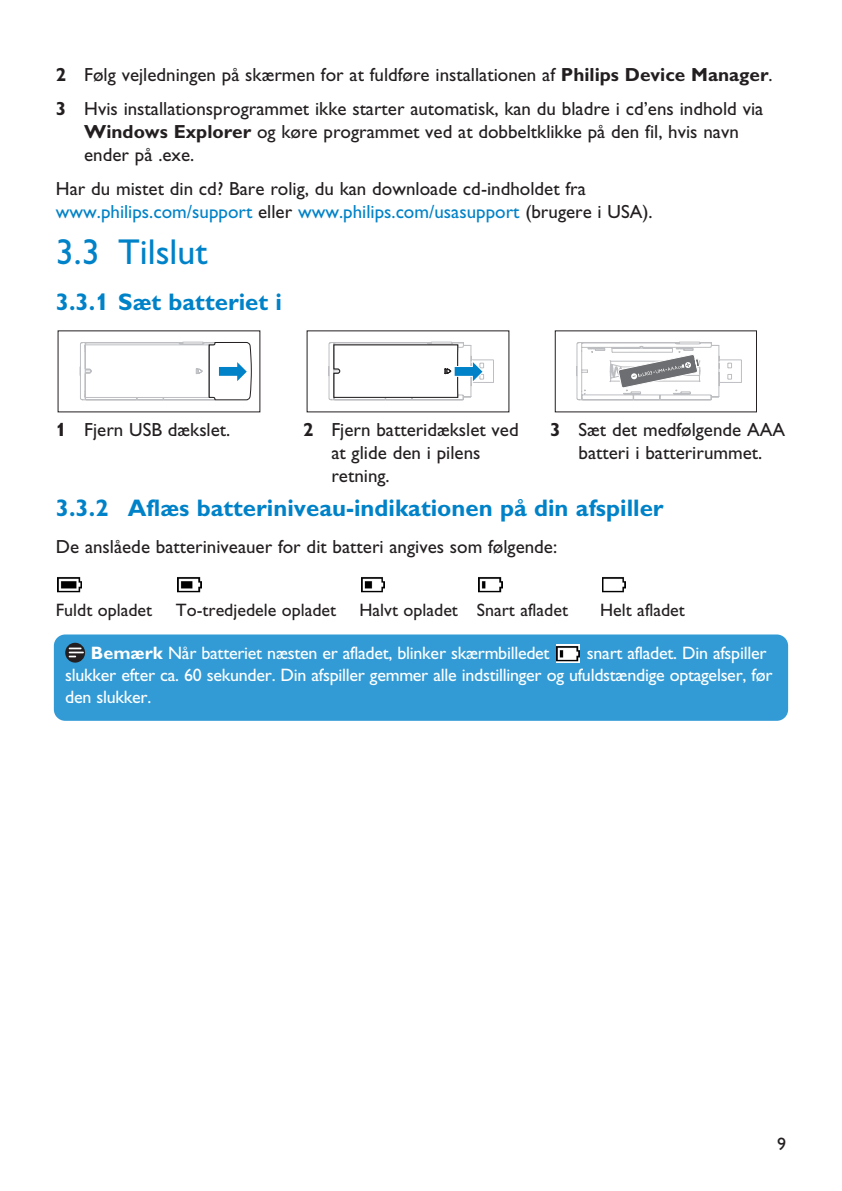
<style>
.page{position:relative;width:842px;height:1191px;background:#fff}
.page>*{position:absolute;margin:0;border:0;box-sizing:border-box;transform-origin:0 0}
.t1{font:36px "Gill Alt One";color:#0082c8}
.t2{font:700 24px "Gill Alt One";color:#0082c8}
.t3{font:19px/22.8px "Gill Alt One";color:#231f20}
.t4{font:18px/22.2px "Gill Alt One";letter-spacing:-.015em;color:#fff}
.t5{font:18px "Gill Alt One";color:#231f20}
.s1{font-weight:700}
.s2{color:#0082c8}
</style>
<div class="page">
<img style="left:602px;top:577px;width:23px;height:16px">
<img style="left:479px;top:577px;width:23px;height:16px">
<img style="left:361px;top:577px;width:24px;height:16px">
<img style="left:178px;top:577px;width:23px;height:16px">
<img style="left:58px;top:577px;width:23px;height:16px">
<div style="left:54px;top:634px;width:734px;height:87px;background:#329bd5;border-radius:11px"></div>
<img style="left:557px;top:644px;width:23px;height:18px">
<svg style="left:65px;top:643px;width:20px;height:19px"></svg>
<svg style="left:69px;top:647px;width:15px;height:10px"></svg>
<svg style="left:328px;top:341px;width:166px;height:59px"></svg>
<svg style="left:576px;top:341px;width:166px;height:59px"></svg>
<svg style="left:79px;top:341px;width:173px;height:59px"></svg>
<p class="t3" style="left:56px;top:60px;width:718px;line-height:34.2px"><span class="s1">2</span> Følg vejledningen på skærmen for at fuldføre installationen af <span class="s1">Philips Device Manager</span>.<br><span class="s1">3</span> Hvis installationsprogrammet ikke starter automatisk, kan du bladre i cd’ens indhold via</p>
<p class="t3" style="left:84px;top:123px;width:656px"><span class="s1">Windows Explorer</span> og køre programmet ved at dobbeltklikke på den fil, hvis navn ender på .exe.</p>
<p class="t3" style="left:56px;top:179px;width:598px">Har du mistet din cd? Bare rolig, du kan downloade cd-indholdet fra <span class="s2">www.philips.com/support</span> eller <span class="s2">www.philips.com/usasupport</span> (brugere i USA).</p>
<h1 class="t1" style="left:56px;top:239px;width:153px">3.3 Tilslut</h1>
<p class="t2" style="left:56px;top:294px;width:228px">3.3.1 Sæt batteriet i</p>
<p class="t3" style="left:56px;top:421px;width:176px"><span class="s1">1</span> Fjern USB dækslet.</p>
<p class="t3" style="left:331px;top:421px;width:189px;text-indent:-28px"><span class="s1">2</span> Fjern batteridækslet ved at glide den i pilens retning.</p>
<p class="t3" style="left:550px;top:421px;width:236px;text-align:center"><span class="s1">3</span> Sæt det medfølgende AAA batteri i batterirummet.</p>
<p class="t2" style="left:56px;top:499px;width:609px">3.3.2 Aflæs batteriniveau-indikationen på din afspiller</p>
<p class="t3" style="left:56px;top:537px;width:503px">De anslåede batteriniveauer for dit batteri angives som følgende:</p>
<p class="t5" style="left:56px;top:604px;width:98px">Fuldt opladet</p>
<p class="t5" style="left:176px;top:604px;width:162px">To-tredjedele opladet</p>
<p class="t5" style="left:359px;top:604px;width:210px">Halvt opladet Snart afladet</p>
<p class="t5" style="left:600px;top:604px;width:86px">Helt afladet</p>
<p class="t4" style="left:91px;top:643px;width:460px"><span class="s1">Bemærk</span> Når batteriet næsten er afladet, blinker skærmbilledet</p>
<p class="t4" style="left:65px;top:643px;width:709px;text-indent:522px">snart afladet. Din afspiller slukker efter ca. 60 sekunder. Din afspiller gemmer alle indstillinger og ufuldstændige optagelser, før den slukker.</p>
<p class="t5" style="left:777px;top:1137px;width:10px">9</p>
</div>
